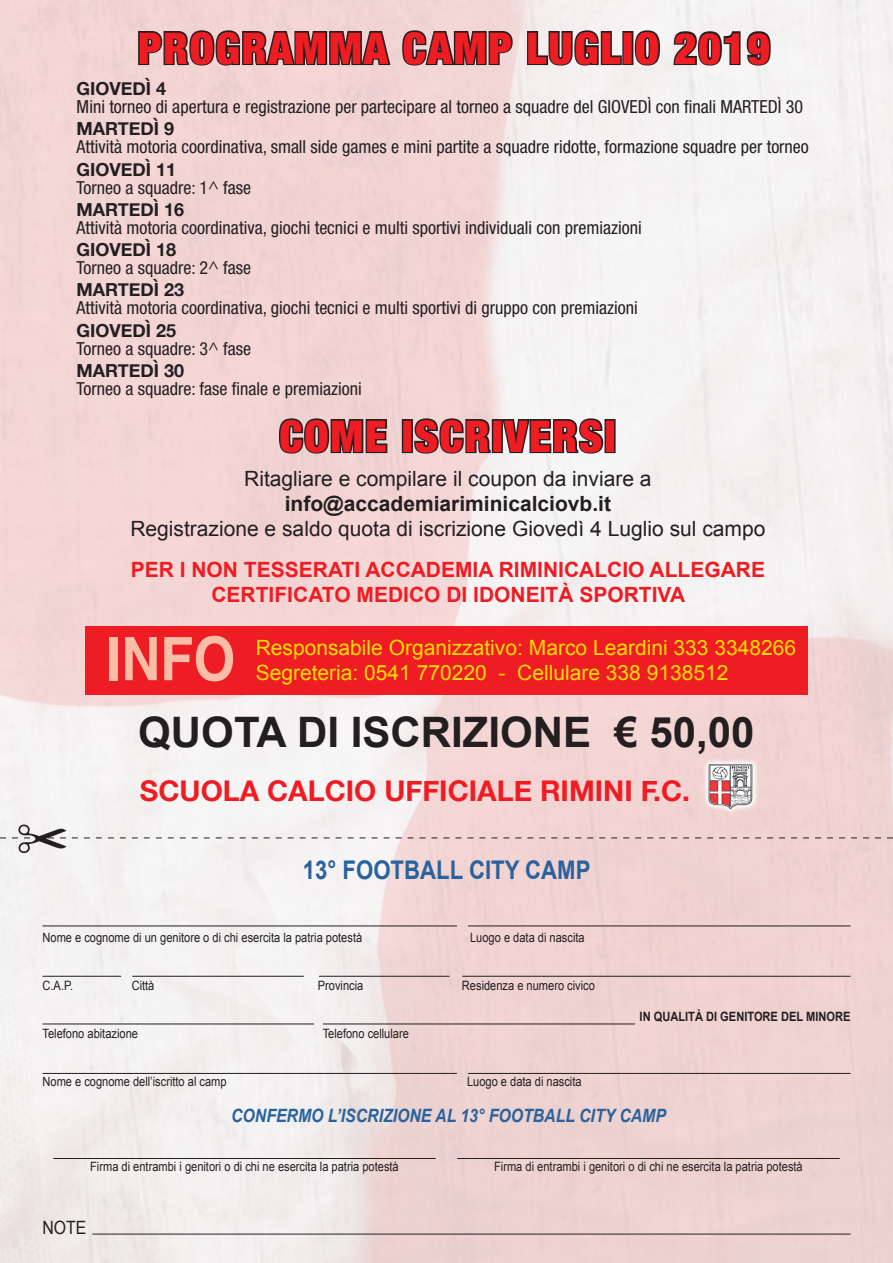
<style>
.page{position:relative;width:893px;height:1263px;background:#fff}
.page>*{position:absolute;margin:0;border:0;box-sizing:border-box;transform-origin:0 0}
.t1{font:700 60px "Helvetica";color:#fabda6;scale:.9 1}
.t2{font:900 condensed 43.5px "Helvetica Neue";letter-spacing:.04em;color:#ee1d23}
.t3{font:700 42px "Arial";color:#231f20}
.t4{font:700 28.5px "Helvetica Neue";color:#ee1d23}
.t5{font:700 25.65px "Arial";color:#29629c;scale:.86 1}
.t6{font:21px "Arial";color:#231f20}
.t7{font:21px "Arial";color:#ffdc01}
.t8{font:700 21px "Arial";color:#ee1d23}
.t9{font:700 21px "Arial";color:#231f20}
.t10{font:italic 700 18.3px "Arial";color:#29629c;scale:.86 1}
.t11{font:18.3px "Arial";color:#231f20;scale:.86 1}
.t12{font:condensed 18px "Helvetica Neue";color:#231f20}
.t13{font:700 18px "Helvetica Neue";color:#231f20}
.t14{font:12.9px "Arial";color:#231f20;scale:.86 1}
.t15{font:700 12.9px "Arial";color:#231f20;scale:.86 1}
</style>
<div class="page">
<img style="left:0;top:0;width:893px;height:1263px">
<svg style="left:277px;top:416px;width:112px;height:40px;background:#978484"></svg>
<div style="left:402px;top:419px;width:11px;height:34px;border:3px solid #231f20"></div>
<svg style="left:412px;top:416px;width:81px;height:39px;background:#998686"></svg>
<div style="left:492px;top:419px;width:11px;height:34px;border:3px solid #231f20"></div>
<svg style="left:501px;top:416px;width:104px;height:39px"></svg>
<div style="left:604px;top:419px;width:12px;height:34px;border:3px solid #231f20"></div>
<hr style="left:92px;top:1234px;width:758px;height:1px;background:#231f20">
<hr style="left:43px;top:926px;width:414px;height:1px;background:#231f20">
<hr style="left:468px;top:926px;width:382px;height:1px;background:#231f20">
<hr style="left:43px;top:976px;width:78px;height:1px;background:#231f20">
<hr style="left:132px;top:976px;width:172px;height:1px;background:#231f20">
<hr style="left:319px;top:976px;width:130px;height:1px;background:#231f20">
<hr style="left:462px;top:976px;width:388px;height:1px;background:#231f20">
<hr style="left:43px;top:1024px;width:271px;height:1px;background:#231f20">
<hr style="left:323px;top:1024px;width:312px;height:1px;background:#231f20">
<hr style="left:43px;top:1073px;width:414px;height:1px;background:#231f20">
<hr style="left:468px;top:1073px;width:382px;height:1px;background:#231f20">
<hr style="left:457px;top:1158px;width:383px;height:1px;background:#231f20">
<hr style="left:53px;top:1158px;width:383px;height:1px;background:#231f20">
<svg style="left:0;top:824px;width:893px;height:29px"></svg>
<div style="left:85px;top:626px;width:723px;height:68px;background:#ee1d23"></div>
<svg style="left:137px;top:28px;width:255px;height:40px;background:#9a8787"></svg>
<svg style="left:400px;top:28px;width:115px;height:39px;background:#9c8989"></svg>
<svg style="left:525px;top:28px;width:98px;height:39px"></svg>
<div style="left:622px;top:31px;width:11px;height:34px;border:3px solid #231f20"></div>
<svg style="left:633px;top:28px;width:29px;height:40px"></svg>
<svg style="left:672px;top:29px;width:101px;height:39px"></svg>
<svg style="left:702px;top:757px;width:58px;height:59px"></svg>
<img style="left:708px;top:764px;width:46px;height:45px">
<p class="t2" style="left:138px;top:12px;width:633px">PROGRAMMA CAMP LUGLIO 2019</p>
<p class="t13" style="left:77px;top:75px;width:91px">GIOVEDÌ 4</p>
<p class="t12" style="left:77px;top:96px;width:728px">Mini torneo di apertura e registrazione per partecipare al torneo a squadre del GIOVEDÌ con finali MARTEDÌ 30</p>
<p class="t13" style="left:77px;top:115px;width:99px">MARTEDÌ 9</p>
<p class="t12" style="left:77px;top:137px;width:734px">Attività motoria coordinativa, small side games e mini partite a squadre ridotte, formazione squadre per torneo</p>
<p class="t13" style="left:77px;top:155px;width:101px">GIOVEDÌ 11</p>
<p class="t12" style="left:77px;top:177px;width:176px">Torneo a squadre: 1^ fase</p>
<p class="t13" style="left:77px;top:195px;width:109px">MARTEDÌ 16</p>
<p class="t12" style="left:77px;top:217px;width:567px">Attività motoria coordinativa, giochi tecnici e multi sportivi individuali con premiazioni</p>
<p class="t13" style="left:77px;top:236px;width:101px">GIOVEDÌ 18</p>
<p class="t12" style="left:77px;top:257px;width:176px">Torneo a squadre: 2^ fase</p>
<p class="t13" style="left:77px;top:276px;width:109px">MARTEDÌ 23</p>
<p class="t12" style="left:77px;top:298px;width:563px">Attività motoria coordinativa, giochi tecnici e multi sportivi di gruppo con premiazioni</p>
<p class="t13" style="left:77px;top:316px;width:101px">GIOVEDÌ 25</p>
<p class="t12" style="left:77px;top:338px;width:176px">Torneo a squadre: 3^ fase</p>
<p class="t13" style="left:77px;top:356px;width:109px">MARTEDÌ 30</p>
<p class="t12" style="left:77px;top:378px;width:287px">Torneo a squadre: fase finale e premiazioni</p>
<p class="t2" style="left:279px;top:400px;width:338px">COME ISCRIVERSI</p>
<p class="t6" style="left:244px;top:465px;width:409px">Ritagliare e compilare il coupon da inviare a</p>
<p class="t9" style="left:285px;top:490px;width:328px">info@accademiariminicalciovb.it</p>
<p class="t6" style="left:130px;top:515px;width:636px">Registrazione e saldo quota di iscrizione Giovedì 4 Luglio sul campo</p>
<p class="t8" style="left:131px;top:555px;width:636px">PER I NON TESSERATI ACCADEMIA RIMINICALCIO ALLEGARE</p>
<p class="t8" style="left:211px;top:581px;width:475px">CERTIFICATO MEDICO DI IDONEITÀ SPORTIVA</p>
<p class="t1" style="left:106px;top:605px;width:145px">INFO</p>
<p class="t7" style="left:256px;top:634px;width:542px">Responsabile Organizzativo: Marco Leardini 333 3348266</p>
<p class="t7" style="left:256px;top:659px;width:474px">Segreteria: 0541 770220 - Cellulare 338 9138512</p>
<p class="t3" style="left:138px;top:705px;width:618px">QUOTA DI ISCRIZIONE € 50,00</p>
<p class="t4" style="left:140px;top:769px;width:552px">SCUOLA CALCIO UFFICIALE RIMINI F.C.</p>
<p class="t5" style="left:303px;top:853px;width:336px">13° FOOTBALL CITY CAMP</p>
<p class="t14" style="left:43px;top:929px;width:373px">Nome e cognome di un genitore o di chi esercita la patria potestà</p>
<p class="t14" style="left:470px;top:929px;width:135px">Luogo e data di nascita</p>
<p class="t14" style="left:43px;top:977px;width:37px">C.A.P.</p>
<p class="t14" style="left:132px;top:977px;width:28px">Città</p>
<p class="t14" style="left:318px;top:977px;width:54px">Provincia</p>
<p class="t14" style="left:462px;top:977px;width:156px">Residenza e numero civico</p>
<p class="t14" style="left:43px;top:1025px;width:113px">Telefono abitazione</p>
<p class="t14" style="left:323px;top:1025px;width:102px">Telefono cellulare</p>
<p class="t14" style="left:43px;top:1073px;width:216px">Nome e cognome dell’iscritto al camp</p>
<p class="t14" style="left:467px;top:1073px;width:135px">Luogo e data di nascita</p>
<p class="t15" style="left:640px;top:1008px;width:247px">IN QUALITÀ DI GENITORE DEL MINORE</p>
<p class="t10" style="left:231px;top:1104px;width:507px">CONFERMO L’ISCRIZIONE AL 13° FOOTBALL CITY CAMP</p>
<p class="t14" style="left:90px;top:1158px;width:360px">Firma di entrambi i genitori o di chi ne esercita la patria potestà</p>
<p class="t14" style="left:494px;top:1158px;width:360px">Firma di entrambi i genitori o di chi ne esercita la patria potestà</p>
<p class="t11" style="left:43px;top:1216px;width:53px">NOTE</p>
</div>
